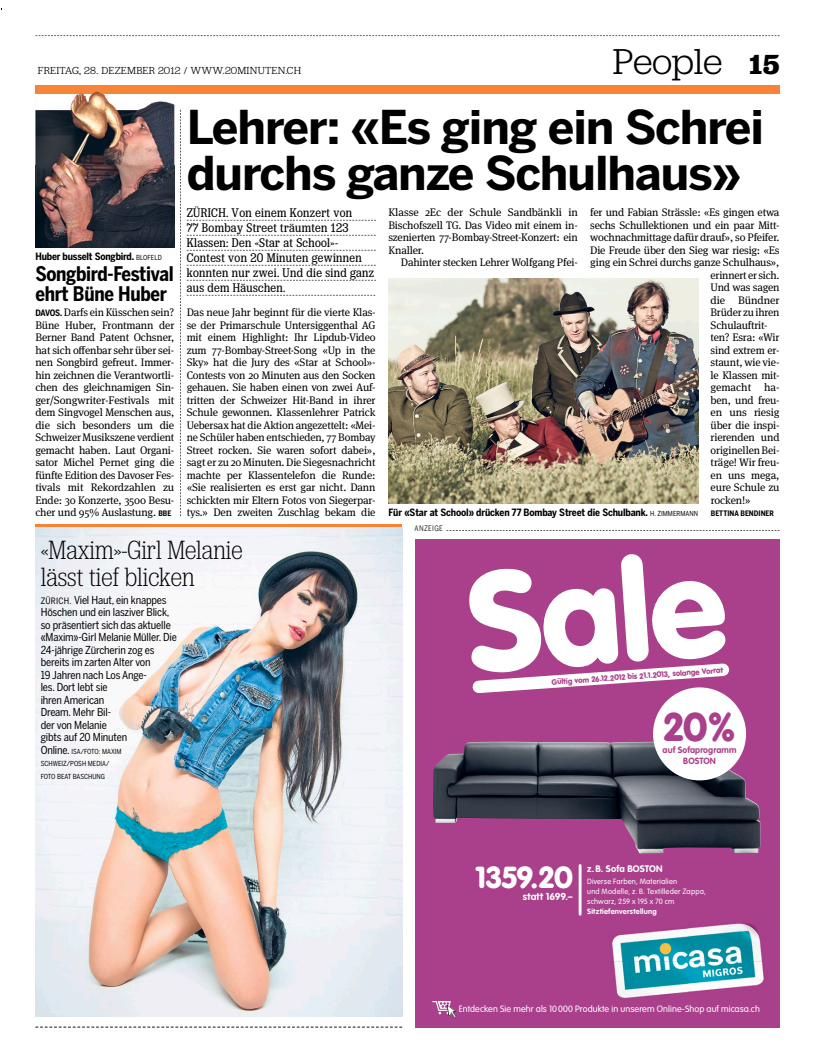
<style>
.page{position:relative;width:815px;height:1063px;background:#fff}
.page>*{position:absolute;margin:0;border:0;box-sizing:border-box;transform-origin:0 0}
.t1{font:900 138.62px "VAG Rounded";color:#fff}
.t2{font:700 46.25px/46.2px "Benton Sans";letter-spacing:-.025em;color:#000}
.t3{font:900 39.38px "VAG Rounded";color:#aa408b}
.t4{font:300 37.5px "Jubilat";letter-spacing:-.01em;color:#000}
.t5{font:900 30px "VAG Rounded";color:#fff}
.t6{font:300 27.5px/26.2px "Jubilat Cond";color:#000}
.t7{font:700 20px/20px "Benton Sans Cond";letter-spacing:-.015em;color:#000}
.t8{font:13.12px/15px "Jubilat Cond";letter-spacing:.025em;color:#000}
.t9{font:11px/12.5px "Meta Serif OT";letter-spacing:-.015em;color:#000;text-align:justify}
.t10{font:11px/12.5px "Benton Sans Cond";letter-spacing:-.015em;color:#000}
.t11{font:300 10.62px "Jubilat";letter-spacing:.02em;color:#000}
.t12{font:700 10px "Benton Sans Cond";letter-spacing:-.01em;color:#000}
.t13{font:700 10px "VAG Rounded";letter-spacing:.02em;color:#fff}
.t14{font:700 9.38px "VAG Rounded";letter-spacing:.015em;color:#fff}
.t15{font:300 9px "VAG Rounded";letter-spacing:.01em;color:#fff}
.t16{font:700 8.88px "VAG Rounded";letter-spacing:.01em;color:#aa408b}
.t17{font:900 7.75px "VAG Rounded";color:#aa408b}
.t18{font:300 7.5px/10px "VAG Rounded";letter-spacing:.03em;color:#fff}
.t19{font:700 7.5px "VAG Rounded";letter-spacing:.03em;color:#fff}
.t20{font:700 7.5px "Benton Sans Cond";color:#000}
.t21{font:7.5px "Benton Sans Cond";letter-spacing:.04em;color:#000}
.t22{font:6.88px/12.5px "Benton Sans Cond";color:#000}
.s1{font-weight:700;font-size:28.75px}
.s2{font-weight:400;font-size:6.88px}
.s3{font-family:"Benton Sans Cond";font-weight:700;font-size:8.75px}
.s4{font-family:"Benton Sans Cond";font-weight:700;font-size:7.5px}
.s5{font-size:8.75px}
.s6{font-size:11px}
</style>
<div class="page">
<svg style="left:446px;top:530px;width:334px;height:1px"></svg>
<svg style="left:35px;top:1027px;width:367px;height:1px"></svg>
<div style="left:35px;top:85px;width:745px;height:9px;background:#f88337"></div>
<svg style="left:35px;top:35px;width:745px;height:1px"></svg>
<svg style="left:187px;top:220px;width:189px;height:1px"></svg>
<svg style="left:187px;top:235px;width:189px;height:1px"></svg>
<svg style="left:187px;top:250px;width:189px;height:1px"></svg>
<svg style="left:187px;top:265px;width:189px;height:1px"></svg>
<svg style="left:187px;top:280px;width:189px;height:1px"></svg>
<svg style="left:187px;top:295px;width:188px;height:1px"></svg>
<svg style="left:35px;top:524px;width:367px;height:4px"></svg>
<img style="left:35px;top:528px;width:367px;height:488px">
<img style="left:35px;top:94px;width:139px;height:153px">
<img style="left:80px;top:91px;width:22px;height:3px">
<img style="left:388px;top:279px;width:310px;height:225px">
<svg style="left:180px;top:110px;width:1px;height:406px"></svg>
<div style="left:415px;top:539px;width:365px;height:489px;background:#aa408b"></div>
<svg style="left:472px;top:663px;width:260px;height:37px"></svg>
<img style="left:433px;top:742px;width:328px;height:112px">
<svg style="left:579px;top:865px;width:2px;height:49px"></svg>
<div style="left:653px;top:687px;width:93px;height:93px;background:#fff;border-radius:50%"></div>
<img style="left:614px;top:962px;width:74px;height:37px">
<img style="left:688px;top:962px;width:76px;height:30px">
<img style="left:611px;top:928px;width:77px;height:34px">
<img style="left:688px;top:923px;width:75px;height:39px">
<svg style="left:432px;top:1001px;width:24px;height:17px"></svg>
<p class="t11" style="left:38px;top:65px;width:265px">FREITAG, 28. DEZEMBER 2012 / WWW.20MINUTEN.CH</p>
<h3 class="t4" style="left:613px;top:43px;width:168px">People <span class="s1">15</span></h3>
<p class="t12" style="left:35px;top:250px;width:128px">Huber busselt Songbird. <span class="s2">BLOFELD</span></p>
<h3 class="t7" style="left:35px;top:263px;width:140px">Songbird-Festival ehrt Büne Huber</h3>
<p class="t9" style="left:35px;top:306px;width:140px"><span class="s3">DAVOS.</span> Darfs ein Küsschen sein?<br>Büne Huber, Frontmann der Berner Band Patent Ochsner, hat sich offenbar sehr über sei&shy;nen Songbird gefreut. Immer&shy;hin zeichnen die Verantwortli&shy;chen des gleichnamigen Sin&shy;ger/Songwriter-Festivals mit dem Singvogel Menschen aus, die sich besonders um die Schweizer Musikszene verdient gemacht haben. Laut Organi&shy;sator Michel Pernet ging die fünfte Edition des Davoser Fes&shy;tivals mit Rekordzahlen zu Ende: 30 Konzerte, 3500 Besu&shy;cher und 95% Auslastung. <span class="s4">BBE</span></p>
<h2 class="t2" style="left:187px;top:103px;width:579px">Lehrer: «Es ging ein Schrei durchs ganze Schulhaus»</h2>
<p class="t8" style="left:187px;top:205px;width:189px">ZÜRICH. Von einem Konzert von<br>77 Bombay Street träumten 123<br>Klassen: Den «Star at School»-<br>Contest von 20 Minuten gewinnen konnten nur zwei. Und die sind ganz aus dem Häuschen.</p>
<p class="t9" style="left:187px;top:306px;width:190px">Das neue Jahr beginnt für die vierte Klas&shy;se der Primarschule Untersiggenthal AG mit einem Highlight: Ihr Lipdub-Video zum 77-Bombay-Street-Song «Up in the Sky» hat die Jury des «Star at School»- Contests von 20 Minuten aus den Socken gehauen. Sie haben einen von zwei Auf&shy;tritten der Schweizer Hit-Band in ihrer Schule gewonnen. Klassenlehrer Patrick Uebersax hat die Aktion angezettelt: «Mei&shy;ne Schüler haben entschieden, 77 Bombay Street rocken. Sie waren sofort dabei», sagt er zu 20 Minuten. Die Siegesnachricht machte per Klassentelefon die Runde: «Sie realisierten es erst gar nicht. Dann schickten mir Eltern Fotos von Siegerpar&shy;tys.» Den zweiten Zuschlag bekam die</p>
<p class="t9" style="left:590px;top:206px;width:191px">fer und Fabian Strässle: «Es gingen etwa</p>
<p class="t9" style="left:590px;top:219px;width:191px">sechs Schullektionen und ein paar Mitt-</p>
<p class="t9" style="left:590px;top:231px;width:191px">wochnachmittage dafür drauf», so Pfeifer.</p>
<p class="t9" style="left:590px;top:244px;width:191px">Die Freude über den Sieg war riesig: «Es</p>
<p class="t9" style="left:590px;top:256px;width:191px">ging ein Schrei durchs ganze Schulhaus»,</p>
<p class="t9" style="left:711px;top:269px;width:70px">erinnert er sich.</p>
<p class="t9" style="left:711px;top:281px;width:70px">Und was sagen</p>
<p class="t9" style="left:711px;top:294px;width:70px">die Bündner</p>
<p class="t9" style="left:711px;top:306px;width:70px">Brüder zu ihren</p>
<p class="t9" style="left:711px;top:319px;width:58px">Schulauftrit-</p>
<p class="t9" style="left:711px;top:331px;width:70px">ten? Esra: «Wir</p>
<p class="t9" style="left:711px;top:344px;width:70px">sind extrem er-</p>
<p class="t9" style="left:711px;top:356px;width:70px">staunt, wie vie-</p>
<p class="t9" style="left:711px;top:369px;width:70px">le Klassen mit-</p>
<p class="t9" style="left:711px;top:381px;width:70px">gemacht ha-</p>
<p class="t9" style="left:711px;top:394px;width:70px">ben, und freu-</p>
<p class="t9" style="left:711px;top:406px;width:70px">en uns riesig</p>
<p class="t9" style="left:711px;top:419px;width:70px">über die inspi-</p>
<p class="t9" style="left:711px;top:431px;width:70px">rierenden und</p>
<p class="t9" style="left:711px;top:444px;width:70px">originellen Bei-</p>
<p class="t9" style="left:711px;top:456px;width:70px">träge! Wir freu-</p>
<p class="t9" style="left:711px;top:469px;width:70px">en uns mega,</p>
<p class="t9" style="left:711px;top:481px;width:70px">eure Schule zu</p>
<p class="t9" style="left:711px;top:494px;width:41px">rocken!»</p>
<p class="t20" style="left:711px;top:509px;width:65px">BETTINA BENDINER</p>
<p class="t9" style="left:388px;top:206px;width:191px">Klasse 2Ec der Schule Sandbänkli in Bischofszell TG. Das Video mit einem in&shy;szenierten 77-Bombay-Street-Konzert: ein Knaller.</p>
<p class="t9" style="left:401px;top:256px;width:178px">Dahinter stecken Lehrer Wolfgang Pfei-</p>
<p class="t12" style="left:388px;top:507px;width:311px">Für «Star at School» drücken 77 Bombay Street die Schulbank. <span class="s2">H. ZIMMERMANN</span></p>
<p class="t21" style="left:415px;top:524px;width:30px">ANZEIGE</p>
<h3 class="t6" style="left:41px;top:537px;width:203px">«Maxim»-Girl Melanie lässt tief blicken</h3>
<p class="t10" style="left:41px;top:593px;width:138px"><span class="s5">ZÜRICH.</span> Viel Haut, ein knappes<br>Höschen und ein lasziver Blick, so präsentiert sich das aktuelle «Maxim»-Girl Melanie Müller. Die<br>24-jährige Zürcherin zog es bereits im zarten Alter von<br>19 Jahren nach Los Ange-<br>les. Dort lebt sie<br>ihren American<br>Dream. Mehr Bil-<br>der von Melanie<br>gibts auf 20 Minuten</p>
<p class="t22" style="left:41px;top:745px;width:82px"><span class="s6">Online.</span> ISA/FOTO: MAXIM<br>SCHWEIZ/POSH MEDIA/<br>FOTO BEAT BASCHUNG</p>
<h1 class="t1" style="left:463px;top:540px;width:260px;rotate:-4deg">Sale</h1>
<p class="t17" style="left:551px;top:677px;width:173px;rotate:-4deg">Gültig vom 26.12.2012 bis 21.1.2013, solange Vorrat</p>
<h3 class="t3" style="left:664px;top:703px;width:72px">20%</h3>
<p class="t16" style="left:683px;top:756px;width:34px">BOSTON</p>
<p class="t16" style="left:663px;top:745px;width:75px">auf Sofaprogramm</p>
<h3 class="t5" style="left:476px;top:859px;width:98px">1359.20</h3>
<p class="t13" style="left:523px;top:891px;width:51px">statt 1699.–</p>
<p class="t14" style="left:587px;top:864px;width:77px">z. B. Sofa BOSTON</p>
<p class="t18" style="left:587px;top:877px;width:120px">Diverse Farben, Materialien<br>und Modelle, z. B. Textilleder Zappa, schwarz, 259 x 195 x 70 cm</p>
<p class="t19" style="left:587px;top:907px;width:71px">Sitztiefenverstellung</p>
<p class="t15" style="left:459px;top:1003px;width:303px">Entdecken Sie mehr als 10 000 Produkte in unserem Online-Shop auf micasa.ch</p>
</div>
